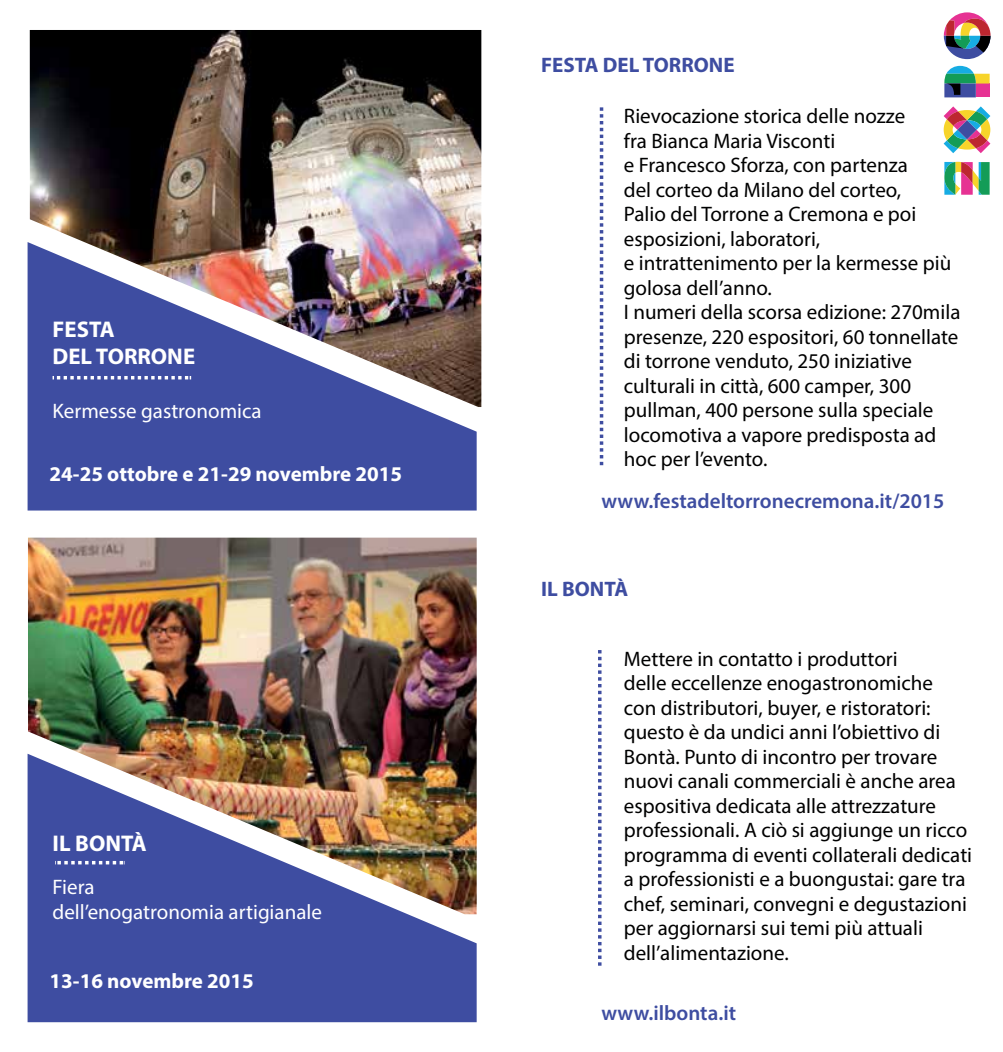
<style>
.page{position:relative;width:1003px;height:1052px;background:#fff}
.page>*{position:absolute;margin:0;border:0;box-sizing:border-box;transform-origin:0 0}
.t1{font:700 22.75px/27.3px "Myriad Pro";color:#fff}
.t2{font:21px/24.5px "Myriad Pro";color:#000101}
.t3{font:21px/25.2px "Myriad Pro";color:#fff}
.t4{font:600 21px "Myriad Pro";color:#3e4da1}
.t5{font:700 21px "Myriad Pro";color:#fff}
.t6{font:700 21px "Myriad Pro";color:#3e4da1}
</style>
<div class="page">
<svg style="left:943px;top:106px;width:46px;height:47px"></svg>
<svg style="left:943px;top:12px;width:47px;height:47px"></svg>
<svg style="left:944px;top:66px;width:45px;height:31px"></svg>
<svg style="left:944px;top:162px;width:45px;height:33px"></svg>
<div style="left:28px;top:914px;width:448px;height:108px;background:#3e4da1"></div>
<div style="left:28px;top:242px;width:448px;height:268px;background:#3e4da1"></div>
<svg style="left:599px;top:107px;width:4px;height:358px"></svg>
<svg style="left:598px;top:650px;width:3px;height:315px"></svg>
<img style="left:30px;top:30px;width:451px;height:377px">
<img style="left:28px;top:537px;width:448px;height:377px">
<p class="t1" style="left:52px;top:315px;width:144px">FESTA<br>DEL TORRONE</p>
<p class="t3" style="left:52px;top:398px;width:210px">Kermesse gastronomica</p>
<p class="t5" style="left:50px;top:460px;width:354px">24-25 ottobre e 21-29 novembre 2015</p>
<p class="t1" style="left:52px;top:828px;width:96px">IL BONTÀ</p>
<p class="t3" style="left:52px;top:874px;width:271px">Fiera<br>dell’enogatronomia artigianale</p>
<p class="t5" style="left:50px;top:967px;width:206px">13-16 novembre 2015</p>
<p class="t6" style="left:541px;top:52px;width:195px">FESTA DEL TORRONE</p>
<p class="t2" style="left:623px;top:103px;width:338px">Rievocazione storica delle nozze<br>fra Bianca Maria Visconti<br>e Francesco Sforza, con partenza<br>del corteo da Milano del corteo,<br>Palio del Torrone a Cremona e poi esposizioni, laboratori,<br>e intrattenimento per la kermesse più golosa dell’anno.<br>I numeri della scorsa edizione: 270mila presenze, 220 espositori, 60 tonnellate di torrone venduto, 250 iniziative culturali in città, 600 camper, 300 pullman, 400 persone sulla speciale locomotiva a vapore predisposta ad hoc per l’evento.</p>
<p class="t4" style="left:601px;top:487px;width:344px">www.festadeltorronecremona.it/2015</p>
<p class="t6" style="left:541px;top:575px;width:88px">IL BONTÀ</p>
<p class="t2" style="left:623px;top:646px;width:350px">Mettere in contatto i produttori<br>delle eccellenze enogastronomiche<br>con distributori, buyer, e ristoratori: questo è da undici anni l’obiettivo di Bontà. Punto di incontro per trovare nuovi canali commerciali è anche area espositiva dedicata alle attrezzature professionali. A ciò si aggiunge un ricco programma di eventi collaterali dedicati a professionisti e a buongustai: gare tra chef, seminari, convegni e degustazioni per aggiornarsi sui temi più attuali dell’alimentazione.</p>
<p class="t4" style="left:601px;top:1000px;width:136px">www.ilbonta.it</p>
</div>
